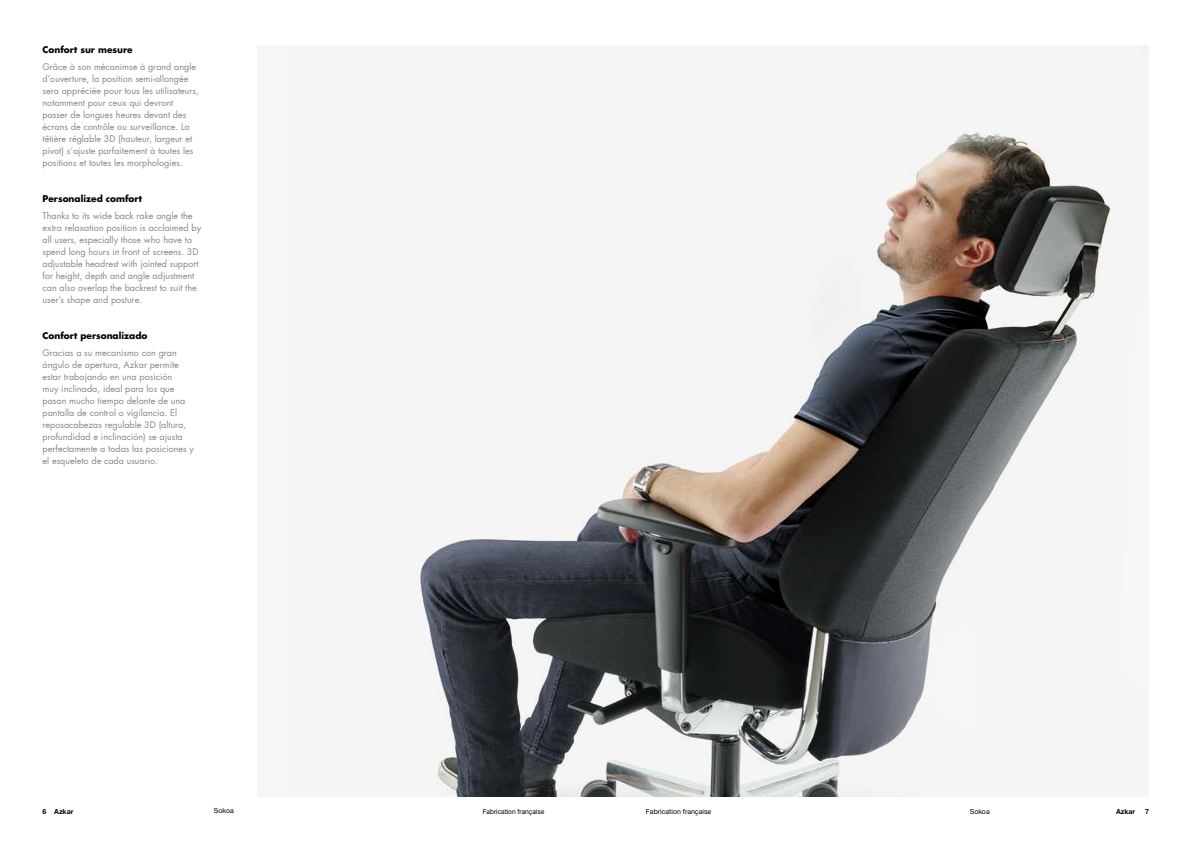
<style>
.page{position:relative;width:1191px;height:842px;background:#fff}
.page>*{position:absolute;margin:0;border:0;box-sizing:border-box;transform-origin:0 0}
.t1{font:9px/12px "Futura";color:#878787}
.t2{font:700 9px "Futura Std";color:#000}
.t3{font:7px "Helvetica Neue LT Std";color:#000}
.t4{font:7px "Helvetica Neue LT Std";color:#000;scale:.94 1}
.t5{font:700 7px "Helvetica Neue";color:#000}
</style>
<div class="page">
<div style="left:257px;top:45px;width:891px;height:752px;background:#f6f6f6"></div>
<img style="left:420px;top:132px;width:691px;height:665px">
<p class="t2" style="left:43px;top:43px;width:92px">Confort sur mesure</p>
<p class="t1" style="left:43px;top:61px;width:158px">Grâce à son mécanimse à grand angle d’ouverture, la position semi-allongée sera appréciée pour tous les utilisateurs, notamment pour ceux qui devront passer de longues heures devant des écrans de contrôle ou surveillance. La têtière réglable 3D (hauteur, largeur et pivot) s’ajuste parfaitement à toutes les positions et toutes les morphologies.</p>
<p class="t2" style="left:43px;top:192px;width:101px">Personalized comfort</p>
<p class="t1" style="left:43px;top:210px;width:160px">Thanks to its wide back rake angle the extra relaxation position is acclaimed by all users, especially those who have to spend long hours in front of screens. 3D adjustable headrest with jointed support for height, depth and angle adjustment can also overlap the backrest to suit the user’s shape and posture.</p>
<p class="t2" style="left:43px;top:329px;width:106px">Confort personalizado</p>
<p class="t1" style="left:43px;top:347px;width:153px">Gracias a su mecanismo con gran ángulo de apertura, Azkar permite estar trabajando en una posición<br>muy inclinada, ideal para los que pasan mucho tiempo delante de una pantalla de control o vigilancia. El reposacabezas regulable 3D (altura, profundidad e inclinación) se ajusta perfectamente a todas las posiciones y el esqueleto de cada usuario.</p>
<p class="t5" style="left:43px;top:807px;width:32px">6 Azkar</p>
<p class="t3" style="left:214px;top:806px;width:21px">Sokoa</p>
<p class="t4" style="left:483px;top:807px;width:67px">Fabrication française</p>
<p class="t3" style="left:646px;top:807px;width:67px">Fabrication française</p>
<p class="t3" style="left:969px;top:807px;width:21px">Sokoa</p>
<p class="t5" style="left:1116px;top:807px;width:21px">Azkar</p>
<p class="t5" style="left:1145px;top:807px;width:5px">7</p>
</div>
